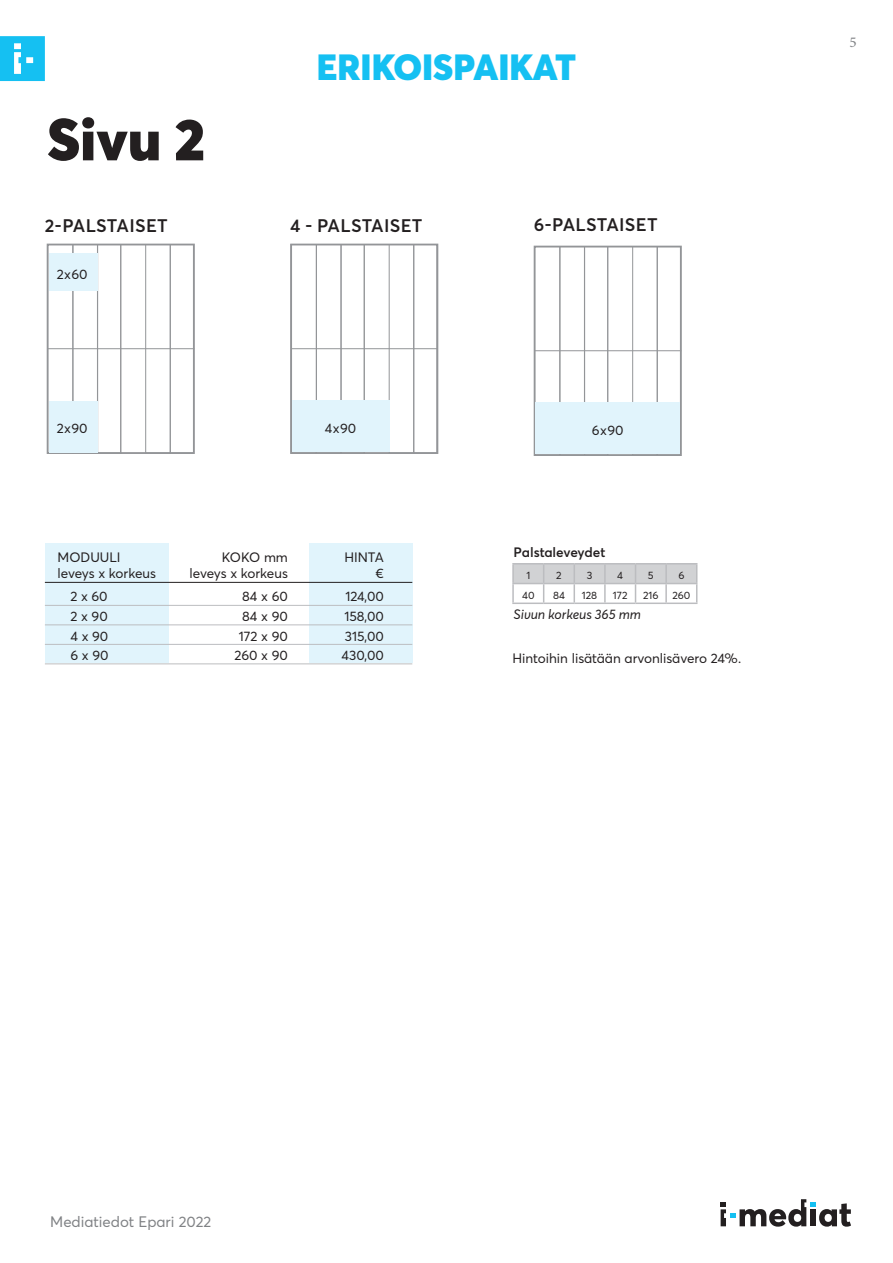
<style>
.page{position:relative;width:893px;height:1263px;background:#fff}
.page>*{position:absolute;margin:0;border:0;box-sizing:border-box;transform-origin:0 0}
.t1{font:900 58.5px "Averta Std PE";color:#231f20}
.t2{font:900 36px "Averta Std PE";color:#15c0f2}
.Palsta-otsikot{font:600 18px "Averta Std PE";letter-spacing:.015em;color:#231f20}
.t3{font:15px "Averta Std PE";color:#808285}
.t4{font:15px "Minion Pro";color:#808285}
.Paragraph_Style_2{font:13.5px "Averta Std PE";color:#231f20}
.Yhteystieto2{font:13.5px "Averta Std PE";color:#231f20}
.t5{font:italic 13.5px "Averta Std PE";color:#231f20}
.Mainoksen_koko_palik{font:13.5px "Averta Std PE";color:#231f20}
.t6{font:600 13.5px "Averta Std PE";color:#231f20}
.t7{font:10.5px "Averta Std PE";color:#231f20}
</style>
<div class="page">
<svg style="left:0;top:36px;width:45px;height:45px;background:#2fc7f3"></svg>
<svg style="left:721px;top:1199px;width:130px;height:27px"></svg>
<div style="left:47px;top:244px;width:148px;height:210px;background:#fff;border:2px solid #939598"></div>
<div style="left:47px;top:244px;width:26px;height:209px;border:1px solid #939598"></div>
<div style="left:73px;top:244px;width:25px;height:209px;border:1px solid #939598"></div>
<hr style="left:48px;top:348px;width:146px;height:1px;background:#939598">
<hr style="left:120px;top:244px;width:1px;height:209px;background:#939598">
<div style="left:170px;top:244px;width:24px;height:209px;border:1px solid #939598"></div>
<div style="left:534px;top:246px;width:148px;height:210px;background:#fff;border:2px solid #939598"></div>
<div style="left:534px;top:246px;width:26px;height:209px;border:1px solid #939598"></div>
<div style="left:560px;top:246px;width:24px;height:209px;border:1px solid #939598"></div>
<div style="left:584px;top:246px;width:24px;height:209px;border:1px solid #939598"></div>
<hr style="left:535px;top:350px;width:146px;height:1px;background:#939598">
<hr style="left:607px;top:246px;width:1px;height:209px;background:#939598">
<div style="left:657px;top:246px;width:23px;height:209px;border:1px solid #939598"></div>
<div style="left:290px;top:244px;width:148px;height:210px;background:#fff;border:2px solid #939598"></div>
<div style="left:291px;top:244px;width:25px;height:209px;border:1px solid #939598"></div>
<div style="left:316px;top:244px;width:25px;height:209px;border:1px solid #939598"></div>
<div style="left:341px;top:244px;width:23px;height:209px;border:1px solid #939598"></div>
<hr style="left:291px;top:348px;width:147px;height:1px;background:#939598">
<hr style="left:364px;top:244px;width:1px;height:209px;background:#939598">
<div style="left:389px;top:244px;width:25px;height:209px;border:1px solid #939598"></div>
<div style="left:414px;top:244px;width:23px;height:209px;border:1px solid #939598"></div>
<div style="left:536px;top:402px;width:144px;height:52px;background:#e1f4fc"></div>
<div style="left:49px;top:253px;width:48px;height:38px;background:#e1f4fc"></div>
<div style="left:49px;top:401px;width:48px;height:51px;background:#e1f4fc"></div>
<div style="left:292px;top:400px;width:97px;height:52px;background:#e1f4fc"></div>
<div style="left:45px;top:544px;width:124px;height:119px;background:#e1f4fc"></div>
<div style="left:309px;top:544px;width:103px;height:119px;background:#e1f4fc"></div>
<hr style="left:45px;top:582px;width:367px;height:1px;background:#231f20">
<hr style="left:45px;top:605px;width:367px;height:1px;background:#bcbdc0">
<hr style="left:45px;top:624px;width:367px;height:1px;background:#bcbdc0">
<hr style="left:45px;top:644px;width:367px;height:1px;background:#bcbdc0">
<hr style="left:45px;top:663px;width:367px;height:1px;background:#bcbdc0">
<hr style="left:512px;top:563px;width:32px;height:1px;background:#bcbdc0">
<hr style="left:544px;top:563px;width:30px;height:1px;background:#bcbdc0">
<hr style="left:574px;top:563px;width:31px;height:1px;background:#bcbdc0">
<hr style="left:605px;top:563px;width:30px;height:1px;background:#bcbdc0">
<hr style="left:635px;top:563px;width:31px;height:1px;background:#bcbdc0">
<hr style="left:666px;top:563px;width:31px;height:1px;background:#bcbdc0">
<hr style="left:512px;top:602px;width:32px;height:2px;background:#bcbdc0">
<hr style="left:544px;top:602px;width:30px;height:2px;background:#bcbdc0">
<hr style="left:574px;top:602px;width:31px;height:2px;background:#bcbdc0">
<hr style="left:605px;top:602px;width:30px;height:2px;background:#bcbdc0">
<hr style="left:635px;top:602px;width:31px;height:2px;background:#bcbdc0">
<hr style="left:666px;top:602px;width:31px;height:2px;background:#bcbdc0">
<svg style="left:512px;top:564px;width:185px;height:38px"></svg>
<hr style="left:666px;top:583px;width:31px;height:1px;background:#bcbdc0">
<p class="t1" style="left:47px;top:98px;width:159px">Sivu 2</p>
<p class="t2" style="left:317px;top:42px;width:261px">ERIKOISPAIKAT</p>
<p class="Palsta-otsikot" style="left:45px;top:213px;width:124px">2 - PALSTAISET</p>
<p class="Palsta-otsikot" style="left:290px;top:213px;width:134px">4 - PALSTAISET</p>
<p class="Palsta-otsikot" style="left:534px;top:212px;width:125px">6 - PALSTAISET</p>
<p class="Mainoksen_koko_palik" style="left:57px;top:265px;width:32px">2 x 60</p>
<p class="Mainoksen_koko_palik" style="left:57px;top:419px;width:32px">2 x 90</p>
<p class="Mainoksen_koko_palik" style="left:325px;top:419px;width:33px">4 x 90</p>
<p class="Mainoksen_koko_palik" style="left:592px;top:421px;width:33px">6 x 90</p>
<p class="Paragraph_Style_2" style="left:58px;top:547px;width:65px">MODUULI</p>
<p class="Paragraph_Style_2" style="left:222px;top:547px;width:68px">KOKO mm</p>
<p class="Paragraph_Style_2" style="left:344px;top:547px;width:41px">HINTA</p>
<p class="Paragraph_Style_2" style="left:58px;top:564px;width:100px">leveys x korkeus</p>
<p class="Paragraph_Style_2" style="left:190px;top:564px;width:100px">leveys x korkeus</p>
<p class="Paragraph_Style_2" style="left:376px;top:564px;width:10px">€</p>
<p class="Paragraph_Style_2" style="left:70px;top:587px;width:39px">2 x 60</p>
<p class="Paragraph_Style_2" style="left:242px;top:587px;width:47px">84 x 60</p>
<p class="Paragraph_Style_2" style="left:345px;top:587px;width:40px">124,00</p>
<p class="Paragraph_Style_2" style="left:70px;top:607px;width:39px">2 x 90</p>
<p class="Paragraph_Style_2" style="left:242px;top:607px;width:47px">84 x 90</p>
<p class="Paragraph_Style_2" style="left:344px;top:607px;width:41px">158,00</p>
<p class="Paragraph_Style_2" style="left:70px;top:626px;width:40px">4 x 90</p>
<p class="Paragraph_Style_2" style="left:239px;top:626px;width:51px">172 x 90</p>
<p class="Paragraph_Style_2" style="left:345px;top:626px;width:40px">315,00</p>
<p class="Paragraph_Style_2" style="left:70px;top:646px;width:40px">6 x 90</p>
<p class="Paragraph_Style_2" style="left:234px;top:646px;width:55px">260 x 90</p>
<p class="Paragraph_Style_2" style="left:342px;top:646px;width:44px">430,00</p>
<p class="t6" style="left:513px;top:543px;width:93px">Palstaleveydet</p>
<p class="t7" style="left:526px;top:568px;width:5px">1</p>
<p class="t7" style="left:556px;top:568px;width:7px">2</p>
<p class="t7" style="left:587px;top:568px;width:7px">3</p>
<p class="t7" style="left:617px;top:568px;width:7px">4</p>
<p class="t7" style="left:648px;top:568px;width:7px">5</p>
<p class="t7" style="left:678px;top:568px;width:8px">6</p>
<p class="t7" style="left:522px;top:588px;width:14px">40</p>
<p class="t7" style="left:553px;top:588px;width:13px">84</p>
<p class="t7" style="left:582px;top:588px;width:17px">128</p>
<p class="t7" style="left:613px;top:588px;width:16px">172</p>
<p class="t7" style="left:643px;top:588px;width:17px">216</p>
<p class="t7" style="left:672px;top:588px;width:19px">260</p>
<p class="t5" style="left:513px;top:605px;width:129px">Sivun korkeus 365 mm</p>
<p class="Yhteystieto2" style="left:513px;top:649px;width:230px">Hintoihin lisätään arvonlisävero 24%.</p>
<p class="t4" style="left:850px;top:32px;width:9px">5</p>
<p class="t3" style="left:50px;top:1212px;width:162px">Mediatiedot Epari 2022</p>
</div>
